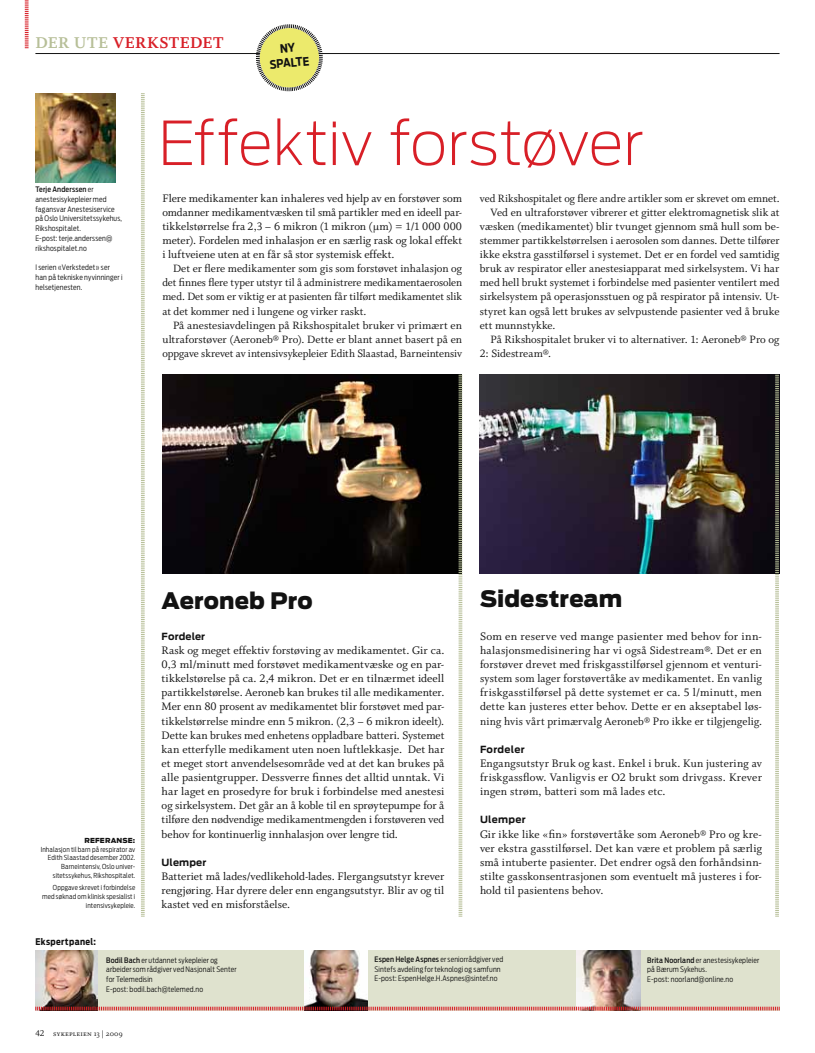
<style>
.page{position:relative;width:815px;height:1053px;background:#fff}
.page>*{position:absolute;margin:0;border:0;box-sizing:border-box;transform-origin:0 0}
.t1{font:200 60px "Antenna";letter-spacing:-.01em;color:#d81f27}
.t2{font:900 22.5px "Antenna";letter-spacing:.005em;color:#121212}
.t3{font:17.5px "Whitman Bold Os F";letter-spacing:.025em;color:#d81f27}
.t4{font:12.12px/14.1px "Whitman Roman LF";letter-spacing:.01em;color:#121212;text-align:justify}
.t5{font:11.88px/14.1px "Whitman Roman LF";color:#121212;text-align:justify}
.t6{font:700 11.75px/14.5px "Antenna Cond";color:#121212;text-align:center}
.t7{font:700 9.75px "Antenna";letter-spacing:.02em;color:#121212}
.t8{font:700 9.12px "Antenna Cond";letter-spacing:.04em;color:#121212}
.t9{font:8.12px "Whitman Small Caps Os F";letter-spacing:.025em;color:#121212}
.t10{font:300 7.5px/9.8px "Antenna Cond";letter-spacing:.02em;color:#121212}
.t11{font:300 6.88px/8.8px "Antenna Cond";letter-spacing:.02em;color:#121212;text-align:right}
.t12{font:900 6.88px "Antenna";letter-spacing:.025em;color:#121212}
.s1{color:#b7bf98}
.s2{font-weight:500}
.s3{font-family:"Whitman Roman LF";font-size:9.38px}
</style>
<div class="page">
<svg style="left:25px;top:0;width:4px;height:48px"></svg>
<svg style="left:141px;top:93px;width:4px;height:823px;background:#dadecb"></svg>
<hr style="left:35px;top:53px;width:745px;height:1px;background:#121212">
<img style="left:162px;top:375px;width:296px;height:198px">
<img style="left:480px;top:375px;width:294px;height:198px">
<img style="left:35px;top:93px;width:80px;height:90px">
<div style="left:35px;top:950px;width:745px;height:60px;background:#dfe2ce"></div>
<img style="left:36px;top:950px;width:61px;height:55px">
<img style="left:577px;top:950px;width:63px;height:55px">
<img style="left:304px;top:950px;width:63px;height:55px">
<svg style="left:35px;top:1005px;width:745px;height:6px"></svg>
<svg style="left:458px;top:374px;width:5px;height:542px"></svg>
<svg style="left:774px;top:374px;width:6px;height:542px"></svg>
<svg style="left:256px;top:24px;width:67px;height:68px"></svg>
<h3 class="t3" style="left:35px;top:33px;width:190px"><span class="s1">DER UTE</span> VERKSTEDET</h3>
<p class="t6" style="left:268px;top:43px;width:41px;rotate:-5deg">NY<br>SPALTE</p>
<p class="t10" style="left:35px;top:184px;width:88px"><span class="s2">Terje Anderssen</span> er anestesisykepleier med fagansvar Anestesiservice på Oslo Universitetssykehus,<br>Rikshospitalet.<br>E-post: terje.anderssen@ rikshospitalet.no</p>
<p class="t10" style="left:35px;top:262px;width:89px">I serien «Verkstedet» ser han på tekniske nyvinninger i helsetjenesten.</p>
<h1 class="t1" style="left:158px;top:107px;width:487px">Effektiv forstøver</h1>
<p class="t4" style="left:162px;top:191px;width:301px">Flere medikamenter kan inhaleres ved hjelp av en forstøver som omdanner medikamentvæsken til små partikler med en ideell par&shy;tikkelstørrelse fra 2,3 – 6 mikron (1 mikron (µm) = 1/1 000 000 meter). Fordelen med inhalasjon er en særlig rask og lokal effekt i luftveiene uten at en får så stor systemisk effekt.</p>
<p class="t5" style="left:162px;top:262px;width:301px;text-indent:11px">Det er flere medikamenter som gis som forstøvet inhalasjon og det finnes flere typer utstyr til å administrere medikamentaerosolen med. Det som er viktig er at pasienten får tilført medikamentet slik at det kommer ned i lungene og virker raskt.</p>
<p class="t5" style="left:162px;top:318px;width:301px;text-indent:11px">På anestesiavdelingen på Rikshospitalet bruker vi primært en ultraforstøver (Aeroneb® Pro). Dette er blant annet basert på en oppgave skrevet av intensivsykepleier Edith Slaastad, Barneintensiv</p>
<p class="t5" style="left:480px;top:191px;width:301px">ved Rikshospitalet og flere andre artikler som er skrevet om emnet.</p>
<p class="t5" style="left:490px;top:205px;width:291px">Ved en ultraforstøver vibrerer et gitter elektromagnetisk slik at</p>
<p class="t5" style="left:480px;top:219px;width:301px">væsken (medikamentet) blir tvunget gjennom små hull som be-</p>
<p class="t5" style="left:480px;top:233px;width:301px">stemmer partikkelstørrelsen i aerosolen som dannes. Dette tilfører</p>
<p class="t5" style="left:480px;top:247px;width:301px">ikke ekstra gasstilførsel i systemet. Det er en fordel ved samtidig</p>
<p class="t5" style="left:480px;top:262px;width:301px">bruk av respirator eller anestesiapparat med sirkelsystem. Vi har</p>
<p class="t5" style="left:480px;top:276px;width:301px">med hell brukt systemet i forbindelse med pasienter ventilert med</p>
<p class="t5" style="left:480px;top:290px;width:301px">sirkelsystem på operasjonsstuen og på respirator på intensiv. Ut-</p>
<p class="t5" style="left:480px;top:304px;width:301px">styret kan også lett brukes av selvpustende pasienter ved å bruke</p>
<p class="t5" style="left:480px;top:318px;width:77px">ett munnstykke.</p>
<p class="t5" style="left:490px;top:332px;width:291px">På Rikshospitalet bruker vi to alternativer. 1: Aeroneb® Pro og</p>
<p class="t5" style="left:480px;top:346px;width:73px">2: Sidestream®.</p>
<p class="t12" style="left:84px;top:836px;width:24px">Refera</p>
<p class="t12" style="left:116px;top:836px;width:20px">nse:</p>
<p class="t11" style="left:41px;top:844px;width:96px">Inhalasjon til barn på respirator av<br>Edith Slaastad desember 2002.<br>Barneintensiv, Oslo univer&shy;sitetssykehus, Rikshospitalet.</p>
<p class="t11" style="left:42px;top:883px;width:95px">Oppgave skrevet i forbindelse med søknad om klinisk spesialist i intensivsykepleie.</p>
<p class="t8" style="left:35px;top:936px;width:62px">Ekspertpanel:</p>
<h2 class="t2" style="left:162px;top:587px;width:153px">Aeroneb Pro</h2>
<p class="t7" style="left:162px;top:630px;width:45px">Fordeler</p>
<p class="t4" style="left:162px;top:643px;width:284px">Rask og meget effektiv forstøving av medikamentet. Gir ca.<br>0,3 ml/minutt med forstøvet medikamentvæske og en par&shy;tikkelstørelse på ca. 2,4 mikron. Det er en tilnærmet ideell partikkelstørelse. Aeroneb kan brukes til alle medikamenter.<br>Mer enn 80 prosent av medikamentet blir forstøvet med par&shy;tikkelstørrelse mindre enn 5 mikron. (2,3 – 6 mikron ideelt).<br>Dette kan brukes med enhetens oppladbare batteri. Systemet kan etterfylle medikament uten noen luftlekkasje. Det har et meget stort anvendelsesområde ved at det kan brukes på alle pasientgrupper. Dessverre finnes det alltid unntak. Vi har laget en prosedyre for bruk i forbindelse med anestesi og sirkelsystem. Det går an å koble til en sprøytepumpe for å tilføre den nødvendige medikamentmengden i forstøveren ved behov for kontinuerlig innhalasjon over lengre tid.</p>
<p class="t7" style="left:162px;top:856px;width:46px">Ulemper</p>
<p class="t4" style="left:162px;top:869px;width:284px">Batteriet må lades/vedlikehold-lades. Flergangsutstyr krever rengjøring. Har dyrere deler enn engangsutstyr. Blir av og til kastet ved en misforståelse.</p>
<h2 class="t2" style="left:480px;top:585px;width:144px">Sidestream</h2>
<p class="t4" style="left:480px;top:629px;width:284px">Som en reserve ved mange pasienter med behov for inn&shy;halasjonsmedisinering har vi også Sidestream®. Det er en forstøver drevet med friskgasstilførsel gjennom et venturi&shy;system som lager forstøvertåke av medikamentet. En vanlig friskgasstilførsel på dette systemet er ca. 5 l/minutt, men dette kan justeres etter behov. Dette er en akseptabel løs&shy;ning hvis vårt primærvalg Aeroneb® Pro ikke er tilgjengelig.</p>
<p class="t7" style="left:480px;top:743px;width:46px">Fordeler</p>
<p class="t4" style="left:480px;top:756px;width:283px">Engangsutstyr Bruk og kast. Enkel i bruk. Kun justering av friskgassflow. Vanligvis er O2 brukt som drivgass. Krever ingen strøm, batteri som må lades etc.</p>
<p class="t7" style="left:480px;top:814px;width:47px">Ulemper</p>
<p class="t4" style="left:480px;top:827px;width:284px">Gir ikke like «fin» forstøvertåke som Aeroneb® Pro og kre&shy;ver ekstra gasstilførsel. Det kan være et problem på særlig små intuberte pasienter. Det endrer også den forhåndsinn&shy;stilte gasskonsentrasjonen som eventuelt må justeres i for&shy;hold til pasientens behov.</p>
<p class="t10" style="left:375px;top:954px;width:130px"><span class="s2">Espen Helge Aspnes</span> er seniorrådgiver ved<br>Sintefs avdeling for teknologi og samfunn<br>E-post: EspenHelge.H.Aspnes@sintef.no</p>
<p class="t10" style="left:106px;top:955px;width:132px"><span class="s2">Bodil Bach</span> er utdannet sykepleier og arbeider som rådgiver ved Nasjonalt Senter for Telemedisin<br>E-post: bodil.bach@telemed.no</p>
<p class="t10" style="left:647px;top:955px;width:113px"><span class="s2">Brita Noorland</span> er anestesisykepleier på Bærum Sykehus.<br>E-post: noorland@online.no</p>
<p class="t9" style="left:35px;top:1029px;width:89px"><span class="s3">42</span> sykepleien 13 | 2009</p>
</div>
